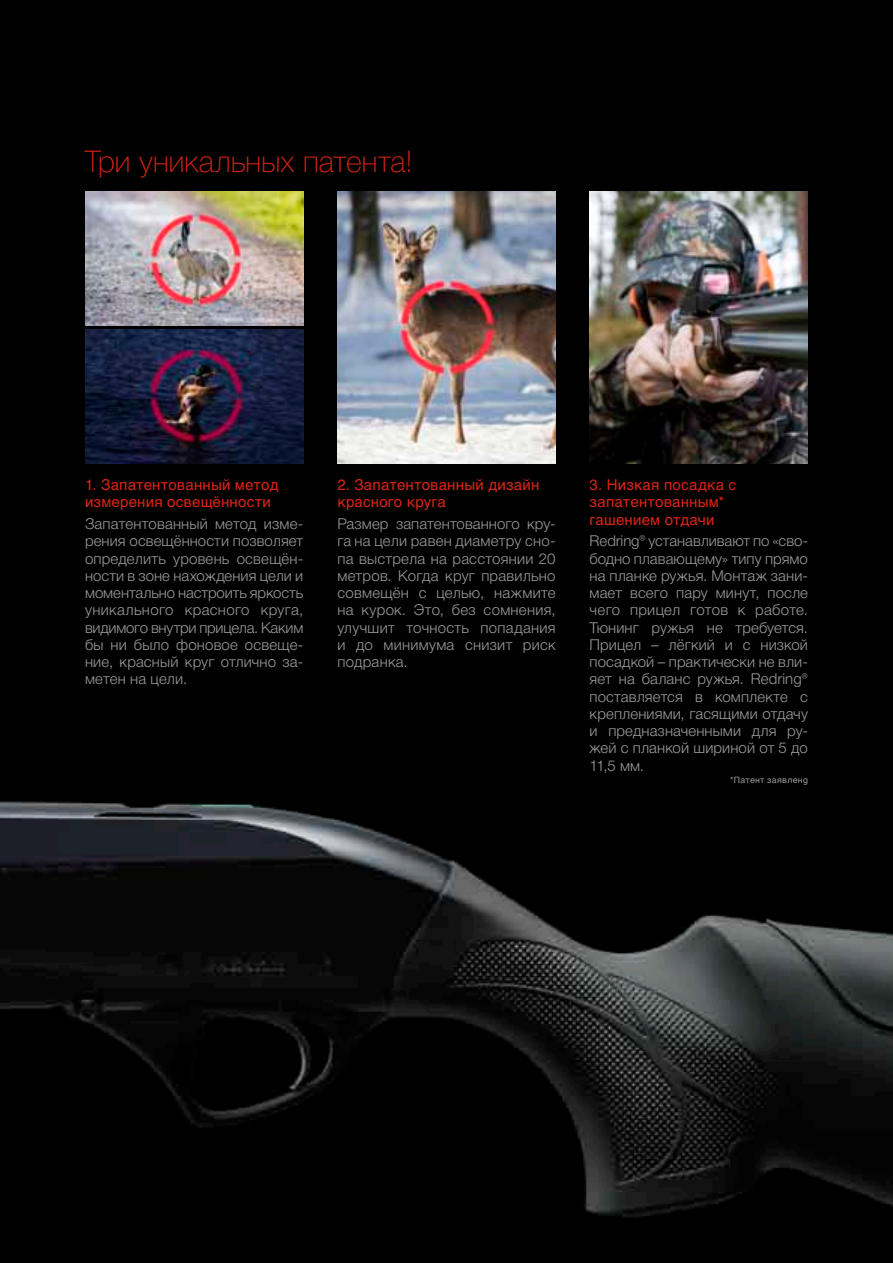
<style>
.page{position:relative;width:893px;height:1263px;background:#fff}
.page>*{position:absolute;margin:0;border:0;box-sizing:border-box;transform-origin:0 0}
.t1{font:100 30px "Helvetica Neue LTCYR";letter-spacing:.005em;color:#dc2415}
.t2{font:300 15px/17.2px "Helvetica Neue LTCYR";letter-spacing:.015em;color:#9c9c9c;text-align:justify}
.t3{font:15px/17.2px "Helvetica Cyr Upright";letter-spacing:.015em;color:#dc2415}
.t4{font:8.7px "Helvetica Cyr Upright";letter-spacing:.03em;color:#9c9c9c}
</style>
<div class="page">
<img style="left:0;top:0;width:893px;height:1263px">
<img style="left:85px;top:191px;width:218px;height:134px">
<img style="left:85px;top:330px;width:218px;height:133px">
<img style="left:337px;top:191px;width:219px;height:272px">
<img style="left:590px;top:191px;width:218px;height:272px">
<h1 class="t1" style="left:85px;top:145px;width:329px">Три уникальных патента!</h1>
<p class="t3" style="left:85px;top:476px;width:195px">1. Запатентованный метод измерения освещённости</p>
<p class="t2" style="left:85px;top:515px;width:220px">Запатентованный метод изме&shy;рения освещённости позволяет определить уровень освещён&shy;ности в зоне нахождения цели и моментально настроить яркость уникального красного круга, видимого внутри прицела. Каким бы ни было фоновое освеще&shy;ние, красный круг отлично за&shy;метен на цели.</p>
<p class="t3" style="left:337px;top:476px;width:204px">2. Запатентованный дизайн красного круга</p>
<p class="t2" style="left:337px;top:515px;width:220px">Размер запатентованного кру&shy;га на цели равен диаметру сно&shy;па выстрела на расстоянии 20 метров. Когда круг правильно совмещён с целью, нажмите на курок. Это, без сомнения, улучшит точность попадания и до минимума снизит риск подранка.</p>
<p class="t3" style="left:590px;top:476px;width:148px">3. Низкая посадка с запатентованным* гашением отдачи</p>
<p class="t2" style="left:590px;top:533px;width:220px">Redring® устанавливают по «сво&shy;бодно плавающему» типу прямо на планке ружья. Монтаж зани&shy;мает всего пару минут, после чего прицел готов к работе.<br>Тюнинг ружья не требуется.<br>Прицел – лёгкий и с низкой посадкой – практически не вли&shy;яет на баланс ружья. Redring® поставляется в комплекте с креплениями, гасящими отдачу и предназначенными для ру&shy;жей с планкой шириной от 5 до 11,5 мм.</p>
<p class="t4" style="left:730px;top:775px;width:79px">*Патент заявленg</p>
</div>
